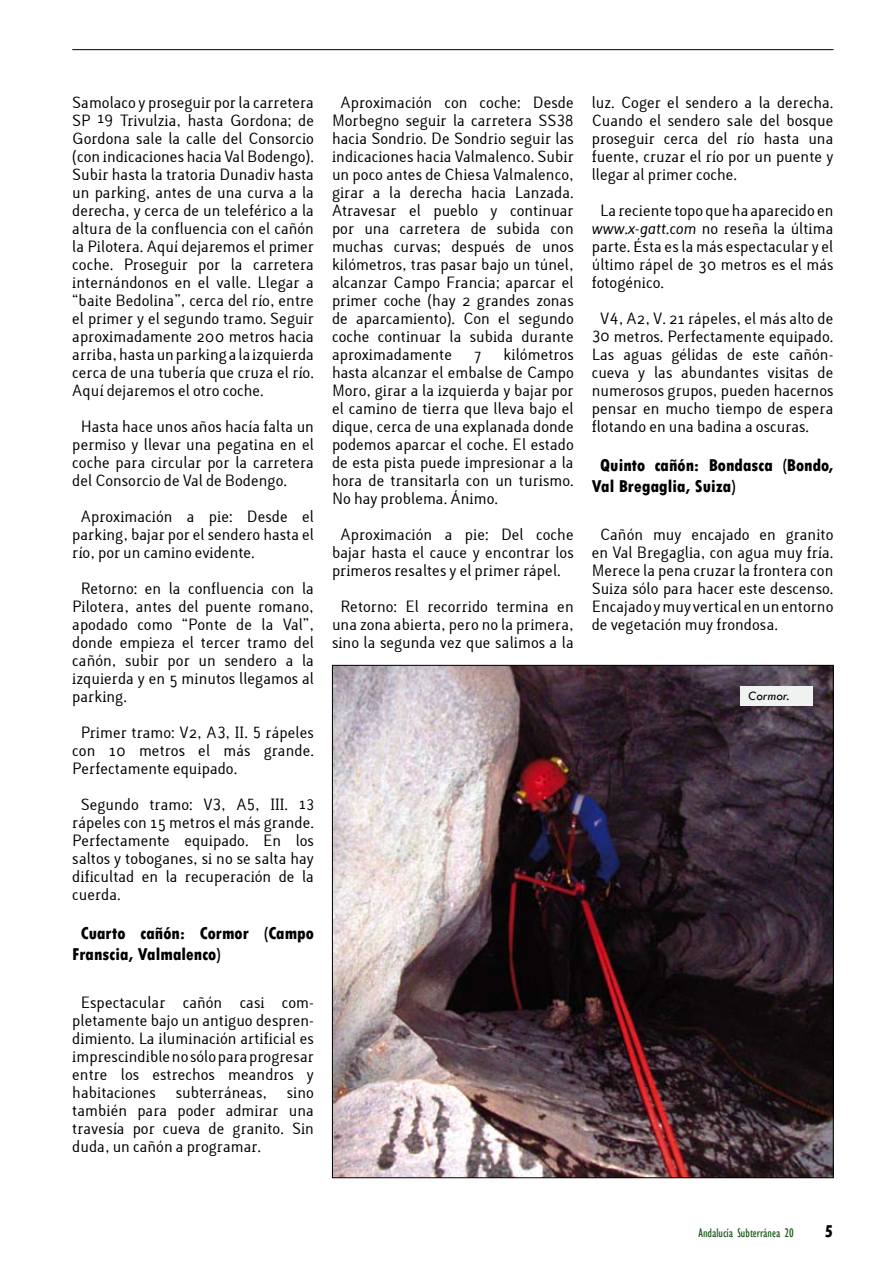
<style>
.page{position:relative;width:893px;height:1263px;background:#fff}
.page>*{position:absolute;margin:0;border:0;box-sizing:border-box;transform-origin:0 0}
.t1{font:800 condensed 18px/21.6px "Tw Cen";color:#000}
.t2{font:14.7px/18px "Lacuna";color:#000;text-align:justify}
.t3{font:italic 13.35px "Tw Cen";color:#000}
.t4{font:condensed 12.75px "Gill Sans";color:#1a5619}
.s1{font-style:italic}
</style>
<div class="page">
<hr style="left:72px;top:49px;width:761px;height:1px;background:#000">
<img style="left:334px;top:667px;width:497px;height:509px">
<div style="left:740px;top:686px;width:73px;height:20px;background:#f0f1f1"></div>
<p class="t2" style="left:72px;top:94px;width:243px">Samolaco y proseguir por la carretera SP 19 Trivulzia, hasta Gordona; de Gordona sale la calle del Consorcio (con indicaciones hacia Val Bodengo).<br>Subir hasta la tratoria Dunadiv hasta un parking, antes de una curva a la derecha, y cerca de un teleférico a la altura de la confluencia con el cañón la Pilotera. Aquí dejaremos el primer coche. Proseguir por la carretera internándonos en el valle. Llegar a “baite Bedolina”, cerca del río, entre el primer y el segundo tramo. Seguir aproximadamente 200 metros hacia arriba, hasta un parking a la izquierda cerca de una tubería que cruza el río.<br>Aquí dejaremos el otro coche.</p>
<p class="t2" style="left:72px;top:418px;width:243px;text-indent:8px">Hasta hace unos años hacía falta un permiso y llevar una pegatina en el coche para circular por la carretera del Consorcio de Val de Bodengo.</p>
<p class="t2" style="left:72px;top:508px;width:243px;text-indent:8px">Aproximación a pie: Desde el parking, bajar por el sendero hasta el río, por un camino evidente.</p>
<p class="t2" style="left:72px;top:580px;width:243px;text-indent:8px">Retorno: en la confluencia con la Pilotera, antes del puente romano, apodado como “Ponte de la Val”, donde empieza el tercer tramo del cañón, subir por un sendero a la izquierda y en 5 minutos llegamos al parking.</p>
<p class="t2" style="left:72px;top:724px;width:243px;text-indent:8px">Primer tramo: V2, A3, II. 5 rápeles con 10 metros el más grande.<br>Perfectamente equipado.</p>
<p class="t2" style="left:72px;top:796px;width:243px;text-indent:9px">Segundo tramo: V3, A5, III. 1<sup>3 </sup>rápeles con 15 metros el más grande.<br>Perfectamente equipado. En los saltos y toboganes, si no se salta hay dificultad en la recuperación de la cuerda.</p>
<p class="t1" style="left:72px;top:922px;width:243px;text-indent:8px">Cuarto cañón: Cormor (Campo<br>Franscia, Valmalenco)</p>
<p class="t2" style="left:72px;top:994px;width:243px;text-indent:8px">Espectacular cañón casi com&shy;pletamente bajo un antiguo despren&shy;dimiento. La iluminación artificial es imprescindible no sólo para progresar entre los estrechos meandros y habitaciones</p>
<p class="t2" style="left:176px;top:1084px;width:93px">subterráneas,</p>
<p class="t2" style="left:72px;top:1084px;width:243px;text-indent:215px">sino también para poder admirar una travesía por cueva de granito. Sin duda, un cañón a programar.</p>
<p class="t2" style="left:332px;top:94px;width:243px;text-indent:8px">Aproximación con coche: Desde Morbegno seguir la carretera SS38 hacia Sondrio. De Sondrio seguir las indicaciones hacia Valmalenco. Subir un poco antes de Chiesa Valmalenco, girar a la derecha hacia Lanzada.<br>Atravesar el pueblo y continuar por una carretera de subida con muchas curvas; después de unos kilómetros, tras pasar bajo un túnel, alcanzar Campo Francia; aparcar el primer coche (hay 2 grandes zonas de aparcamiento). Con el segundo coche continuar la subida durante aproximadamente</p>
<p class="t2" style="left:332px;top:346px;width:243px;text-indent:172px">kilómetros hasta alcanzar el embalse de Campo Moro, girar a la izquierda y bajar por el camino de tierra que lleva bajo el dique, cerca de una explanada donde podemos aparcar el coche. El estado de esta pista puede impresionar a la hora de transitarla con un turismo.<br>No hay problema. Ánimo.</p>
<p class="t2" style="left:332px;top:526px;width:243px;text-indent:8px">Aproximación a pie: Del coche bajar hasta el cauce y encontrar los primeros resaltes y el primer rápel.</p>
<p class="t2" style="left:332px;top:598px;width:243px;text-align:center">Retorno: El recorrido termina en una zona abierta, pero no la primera, sino la segunda vez que salimos a la</p>
<p class="t2" style="left:474px;top:346px;width:9px">7</p>
<p class="t2" style="left:592px;top:94px;width:243px">luz. Coger el sendero a la derecha.<br>Cuando el sendero sale del bosque proseguir cerca del río hasta una fuente, cruzar el río por un puente y llegar al primer coche.</p>
<p class="t2" style="left:592px;top:202px;width:243px;text-indent:8px">La reciente topo que ha aparecido en <span class="s1">www.x-gatt.com</span> no reseña la última parte. Ésta es la más espectacular y el último rápel de 30 metros es el más fotogénico.</p>
<p class="t2" style="left:592px;top:310px;width:243px;text-indent:8px">V4, A2, V. 21 rápeles, el más alto de 30 metros. Perfectamente equipado.<br>Las aguas gélidas de este cañón&shy;cueva y las abundantes visitas de numerosos grupos, pueden hacernos pensar en mucho tiempo de espera flotando en una badina a oscuras.</p>
<p class="t1" style="left:592px;top:454px;width:243px;text-indent:8px">Quinto cañón: Bondasca (Bondo,<br>Val Bregaglia, Suiza)</p>
<p class="t2" style="left:592px;top:526px;width:243px;text-indent:8px">Cañón muy encajado en granito en Val Bregaglia, con agua muy fría.<br>Merece la pena cruzar la frontera con Suiza sólo para hacer este descenso.<br>Encajado y muy vertical en un entorno de vegetación muy frondosa.</p>
<p class="t3" style="left:748px;top:688px;width:42px">Cormor.</p>
<p class="t4" style="left:699px;top:1225px;width:97px">Andalucía Subterránea 20</p>
<p class="t1" style="left:825px;top:1220px;width:10px">5</p>
</div>
